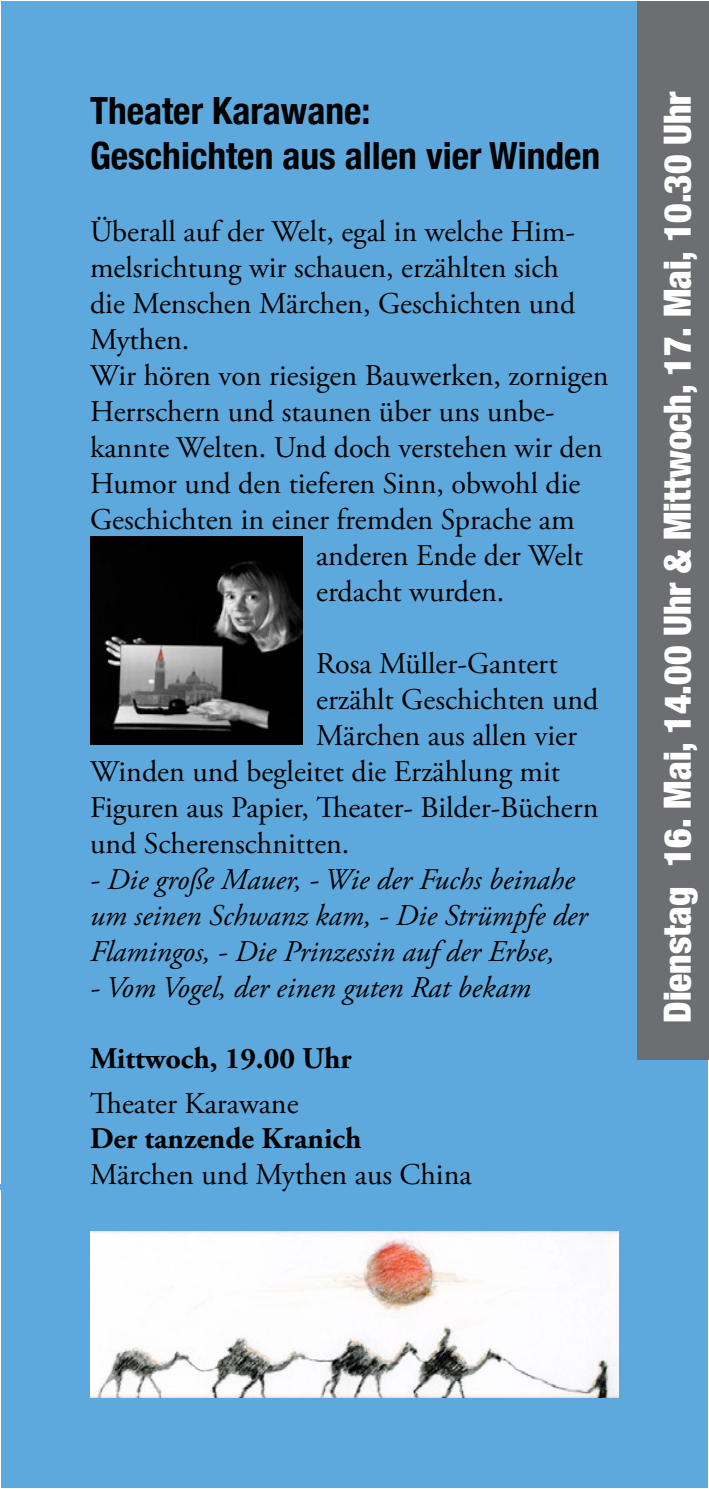
<style>
.page{position:relative;width:709px;height:1489px;background:#fff}
.page>*{position:absolute;margin:0;border:0;box-sizing:border-box;transform-origin:0 0}
.t1{font:900 condensed 37.5px "Helvetica Neue";color:#fff}
.t2{font:700 condensed 37.5px/45px "Helvetica Neue";color:#000}
.t3{font:30px "Adobe Garamond Pro";color:#000}
.t4{font:italic 30px/36px "Adobe Garamond Pro";color:#000}
.t5{font:700 30px "Adobe Garamond Pro";color:#000}
</style>
<div class="page">
<div style="left:1px;top:1px;width:706px;height:1486px;background:#5da9dd"></div>
<div style="left:638px;top:1px;width:71px;height:1058px;background:#6d6e71"></div>
<img style="left:90px;top:1231px;width:529px;height:165px">
<img style="left:90px;top:536px;width:212px;height:208px">
<p class="t2" style="left:90px;top:85px;width:512px">Theater Karawane:<br>Geschichten aus allen vier Winden</p>
<p class="t3" style="left:90px;top:213px;width:486px">Überall auf der Welt, egal in welche Him-</p>
<p class="t3" style="left:90px;top:249px;width:470px">melsrichtung wir schauen, erzählten sich</p>
<p class="t3" style="left:90px;top:285px;width:487px">die Menschen Märchen, Geschichten und</p>
<p class="t3" style="left:90px;top:321px;width:101px">Mythen.</p>
<p class="t3" style="left:90px;top:357px;width:520px">Wir hören von riesigen Bauwerken, zornigen</p>
<p class="t3" style="left:90px;top:393px;width:466px">Herrschern und staunen über uns unbe-</p>
<p class="t3" style="left:90px;top:429px;width:514px">kannte Welten. Und doch verstehen wir den</p>
<p class="t3" style="left:90px;top:465px;width:492px">Humor und den tieferen Sinn, obwohl die</p>
<p class="t3" style="left:90px;top:501px;width:486px">Geschichten in einer fremden Sprache am</p>
<p class="t3" style="left:316px;top:537px;width:268px">anderen Ende der Welt</p>
<p class="t3" style="left:316px;top:573px;width:190px">erdacht wurden.</p>
<p class="t3" style="left:316px;top:645px;width:243px">Rosa Müller-Gantert</p>
<p class="t3" style="left:316px;top:681px;width:284px">erzählt Geschichten und</p>
<p class="t3" style="left:316px;top:717px;width:262px">Märchen aus allen vier</p>
<p class="t3" style="left:90px;top:753px;width:471px">Winden und begleitet die Erzählung mit</p>
<p class="t3" style="left:90px;top:789px;width:510px">Figuren aus Papier, Theater- Bilder-Büchern</p>
<p class="t3" style="left:90px;top:825px;width:261px">und Scherenschnitten.</p>
<p class="t4" style="left:90px;top:862px;width:499px">- Die große Mauer, - Wie der Fuchs beinahe um seinen Schwanz kam, - Die Strümpfe der<br>Flamingos, - Die Prinzessin auf der Erbse,</p>
<p class="t4" style="left:90px;top:970px;width:442px">- Vom Vogel, der einen guten Rat bekam</p>
<p class="t5" style="left:90px;top:1041px;width:263px">Mittwoch, 19.00 Uhr</p>
<p class="t3" style="left:90px;top:1085px;width:210px">Theater Karawane</p>
<p class="t5" style="left:90px;top:1121px;width:273px">Der tanzende Kranich</p>
<p class="t3" style="left:90px;top:1156px;width:383px">Märchen und Mythen aus China</p>
<p class="t1" style="left:646px;top:1022px;width:933px;rotate:-90deg">Dienstag 16. Mai, 14.00 Uhr &amp; Mittwoch, 17. Mai, 10.30 Uhr</p>
</div>
